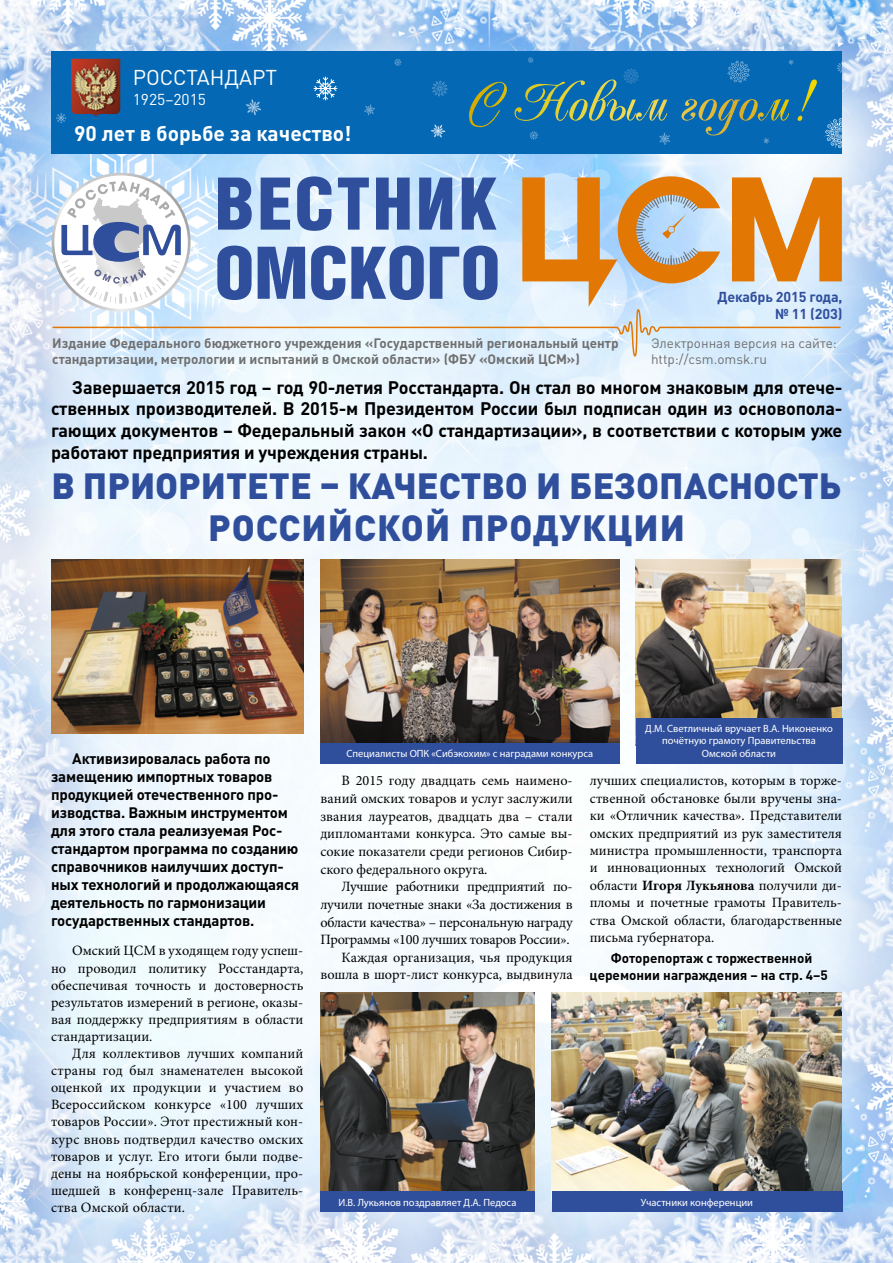
<style>
.page{position:relative;width:893px;height:1263px;background:#fff}
.page>*{position:absolute;margin:0;border:0;box-sizing:border-box;transform-origin:0 0}
.t1{font:900 72.45px/69.2px "Helios Cond";letter-spacing:.01em;color:#2f4e9c}
.t2{font:900 36px/42px "DIN Pro";color:#2f4e9c;text-align:center}
.t3{font:21.15px "DIN Pro";color:#fff}
.t4{font:700 21px "DIN Pro";color:#fff}
.t5{font:700 18px/21.6px "DIN Pro";letter-spacing:-.01em;color:#000;text-align:justify}
.t6{font:15.6px "DIN Pro";color:#fff}
.t7{font:700 15px/18px "DIN Pro";letter-spacing:-.01em;color:#000}
.t8{font:14.25px/17.1px "Minion Pro";color:#000;text-align:justify}
.t9{font:700 14.25px/17.1px "DIN Pro";letter-spacing:-.01em;color:#2f4e9c;text-align:right}
.t10{font:700 13.5px/16.2px "DIN Pro";color:#707070}
.t11{font:700 13.5px/16.5px "DIN Pro";color:#000;text-align:center}
.t12{font:13.5px/16.2px "DIN Pro";color:#707070}
.t13{font:10.5px/12.6px "Myriad Pro";color:#fff;text-align:center}
.s1{font-weight:700}
</style>
<div class="page">
<img style="left:0;top:0;width:893px;height:1263px">
<svg style="left:52px;top:176px;width:790px;height:181px;background:#d8d9d7"></svg>
<div style="left:51px;top:51px;width:791px;height:102px;background:#0568b4"></div>
<svg style="left:246px;top:99px;width:15px;height:16px"></svg>
<svg style="left:364px;top:104px;width:11px;height:11px"></svg>
<svg style="left:394px;top:59px;width:7px;height:7px"></svg>
<svg style="left:432px;top:81px;width:16px;height:16px"></svg>
<svg style="left:431px;top:125px;width:14px;height:13px"></svg>
<svg style="left:824px;top:118px;width:19px;height:31px"></svg>
<svg style="left:837px;top:62px;width:5px;height:11px"></svg>
<svg style="left:314px;top:77px;width:23px;height:23px"></svg>
<svg style="left:56px;top:113px;width:10px;height:10px"></svg>
<img style="left:71px;top:59px;width:49px;height:58px">
<svg style="left:469px;top:57px;width:348px;height:88px"></svg>
<img style="left:636px;top:560px;width:206px;height:158px">
<img style="left:320px;top:560px;width:299px;height:183px">
<img style="left:51px;top:560px;width:252px;height:173px">
<img style="left:552px;top:993px;width:290px;height:198px">
<img style="left:320px;top:993px;width:215px;height:198px">
<div style="left:636px;top:718px;width:206px;height:45px;background:#2f4e9c"></div>
<div style="left:320px;top:1191px;width:215px;height:21px;background:#2f4e9c"></div>
<div style="left:552px;top:1191px;width:290px;height:21px;background:#2f4e9c"></div>
<div style="left:320px;top:743px;width:299px;height:20px;background:#2f4e9c"></div>
<h3 class="t3" style="left:133px;top:63px;width:146px">РОССТАНДАРТ</h3>
<p class="t6" style="left:133px;top:89px;width:75px">1925–2015</p>
<h3 class="t4" style="left:74px;top:119px;width:279px">90 лет в борьбе за качество!</h3>
<h1 class="t1" style="left:214px;top:168px;width:288px">ВЕСТНИК<br>ОМСКОГО</h1>
<p class="t10" style="left:52px;top:334px;width:568px">Издание Федерального бюджетного учреждения «Государственный региональный центр стандартизации, метрологии и испытаний в Омской области» (ФБУ «Омский ЦСМ»)</p>
<p class="t9" style="left:717px;top:288px;width:127px">Декабрь 2015 года, № 11 (203)</p>
<p class="t12" style="left:651px;top:334px;width:187px">Электронная версия на сайте: http://csm.omsk.ru</p>
<p class="t5" style="left:51px;top:376px;width:793px;text-indent:21px">Завершается 2015 год – год 90-летия Росстандарта. Он стал во многом знаковым для отече&shy;ственных производителей. В 2015-м Президентом России был подписан один из основопола&shy;гающих документов – Федеральный закон «О стандартизации», в соответствии с которым уже работают предприятия и учреждения страны.</p>
<h2 class="t2" style="left:51px;top:463px;width:792px">В ПРИОРИТЕТЕ – КАЧЕСТВО И БЕЗОПАСНОСТЬ<br>РОССИЙСКОЙ ПРОДУКЦИИ</h2>
<p class="t7" style="left:51px;top:749px;width:250px;text-indent:21px">Активизировалась работа по замещению импортных товаров продукцией отечественного про&shy;изводства. Важным инструментом для этого стала реализуемая Рос&shy;стандартом программа по созданию справочников наилучших доступ&shy;ных технологий и продолжающаяся деятельность по гармонизации государственных стандартов.</p>
<p class="t8" style="left:51px;top:942px;width:254px;text-indent:21px">Омский ЦСМ в уходящем году успеш&shy;но проводил политику Росстандарта, обеспечивая точность и достоверность результатов измерений в регионе, оказы&shy;вая поддержку предприятиям в области стандартизации.</p>
<p class="t8" style="left:51px;top:1045px;width:254px;text-indent:21px">Для коллективов лучших компаний страны год был знаменателен высокой оценкой их продукции и участием во Всероссийском конкурсе «100 лучших товаров России». Этот престижный кон&shy;курс вновь подтвердил качество омских товаров и услуг. Его итоги были подве&shy;дены на ноябрьской конференции, про&shy;шедшей в конференц-зале Правитель&shy;ства Омской области.</p>
<p class="t13" style="left:346px;top:747px;width:248px">Специалисты ОПК «Сибэкохим» с наградами конкурса</p>
<p class="t13" style="left:645px;top:722px;width:189px">Д.М. Светличный вручает В.А. Никоненко почётную грамоту Правительства<br>Омской области</p>
<p class="t8" style="left:320px;top:772px;width:254px;line-height:17.7px;text-indent:21px">В 2015 году двадцать семь наимено&shy;ваний омских товаров и услуг заслужили звания лауреатов, двадцать два – стали дипломантами конкурса. Это самые вы&shy;сокие показатели среди регионов Сибир&shy;ского федерального округа.</p>
<p class="t8" style="left:320px;top:878px;width:254px;line-height:17.7px;text-align:right">Лучшие работники предприятий по&shy;лучили почетные знаки «За достижения в области качества» – персональную награду Программы «100 лучших товаров России».<br>Каждая организация, чья продукция вошла в шорт-лист конкурса, выдвинула</p>
<p class="t8" style="left:590px;top:772px;width:254px">лучших специалистов, которым в торже&shy;ственной обстановке были вручены зна&shy;ки «Отличник качества». Представители омских предприятий из рук заместителя министра промышленности, транспорта и инновационных технологий Омской области <span class="s1">Игоря Лукьянова</span> получили ди&shy;пломы и почетные грамоты Правитель&shy;ства Омской области, благодарственные письма губернатора.</p>
<p class="t11" style="left:590px;top:949px;width:240px">Фоторепортаж с торжественной церемонии награждения – на стр. 4–5</p>
<p class="t13" style="left:338px;top:1195px;width:179px">И.В. Лукьянов поздравляет Д.А. Педоса</p>
<p class="t13" style="left:641px;top:1195px;width:114px">Участники конференции</p>
</div>
